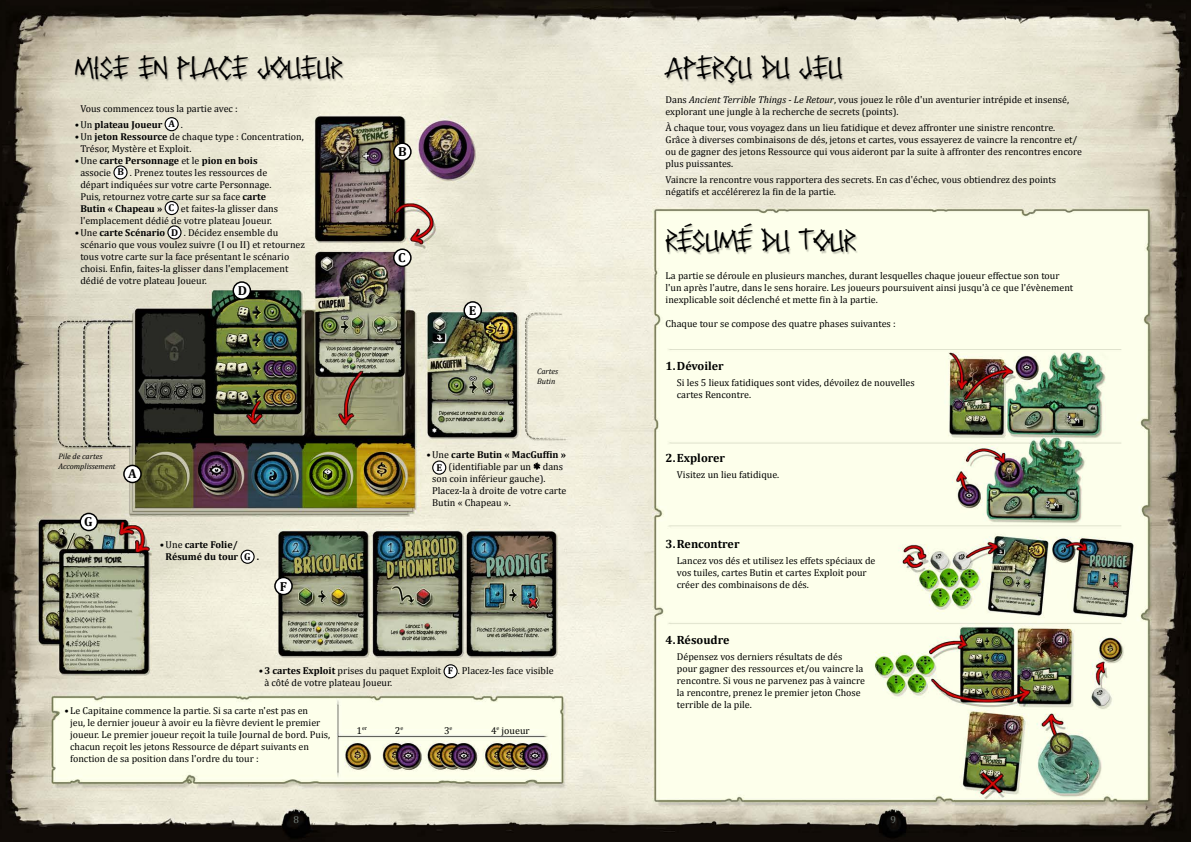
<style>
.page{position:relative;width:1191px;height:842px;background:#fff}
.page>*{position:absolute;margin:0;border:0;box-sizing:border-box;transform-origin:0 0}
.t1{font:32px "Reawakened";color:#000}
.t2{font:700 13.1px "Cambria";color:#000}
.t3{font:700 12px "Cambria";color:#000}
.t4{font:10px/12px "Cambria";color:#000}
.t5{font:700 10px/12px "Cambria";color:#000}
.t6{font:10px "Cambria";color:#75807b}
.t7{font:italic 8px/9.6px "Cambria";color:#000}
.t8{font:5.8px "Cambria";color:#000}
.s1{font-weight:400}
.s2{font-weight:700}
.s3{font-size:10px}
.s4{font-style:italic}
</style>
<div class="page">
<img style="left:0;top:0;width:1191px;height:842px">
<div style="left:75px;top:56px;width:270px;height:27px;background:#000;opacity:.24"></div>
<svg style="left:165px;top:117px;width:14px;height:14px"></svg>
<svg style="left:113px;top:165px;width:15px;height:14px"></svg>
<svg style="left:165px;top:201px;width:14px;height:14px"></svg>
<svg style="left:167px;top:225px;width:14px;height:14px"></svg>
<svg style="left:240px;top:550px;width:15px;height:14px"></svg>
<svg style="left:432px;top:460px;width:14px;height:15px"></svg>
<svg style="left:533px;top:462px;width:7px;height:8px"></svg>
<svg style="left:443px;top:664px;width:15px;height:14px"></svg>
<div style="left:665px;top:56px;width:180px;height:30px;background:#000;opacity:.24"></div>
<div style="left:666px;top:224px;width:192px;height:31px;background:#000;opacity:.24"></div>
<svg style="left:123px;top:465px;width:19px;height:18px"></svg>
<svg style="left:232px;top:281px;width:19px;height:19px"></svg>
<svg style="left:393px;top:248px;width:18px;height:19px"></svg>
<svg style="left:463px;top:301px;width:19px;height:19px"></svg>
<svg style="left:393px;top:142px;width:18px;height:19px"></svg>
<svg style="left:79px;top:513px;width:19px;height:18px"></svg>
<svg style="left:274px;top:577px;width:19px;height:18px"></svg>
<h1 class="t1" style="left:75px;top:51px;width:269px">MISE EN PLACE JOUEUR</h1>
<p class="t4" style="left:80px;top:102px;width:159px">Vous commencez tous la partie avec :</p>
<p class="t5" style="left:75px;top:118px;width:110px"><span class="s1">•Un</span> plateau Joueur A <span class="s1">.</span></p>
<p class="t4" style="left:80px;top:130px;width:225px;text-indent:-6px">•Un <span class="s2">jeton Ressource</span> de chaque type : Concentration,<br>Trésor, Mystère et Exploit.</p>
<p class="t4" style="left:80px;top:154px;width:199px;text-indent:-6px">•Une <span class="s2">carte Personnage</span> et le <span class="s2">pion en bois </span>associe <span class="s2">B</span> . Prenez toutes les ressources de départ indiquées sur votre carte Personnage.<br>Puis, retournez votre carte sur sa face <span class="s2">carte Butin « Chapeau » C</span> et faites-la glisser dans l'emplacement dédié de votre plateau Joueur.</p>
<p class="t4" style="left:80px;top:226px;width:226px;text-indent:-6px">•Une <span class="s2">carte Scénario D</span> . Décidez ensemble du scénario que vous voulez suivre (I ou II) et retournez tous votre carte sur la face présentant le scénario choisi. Enfin, faites-la glisser dans l'emplacement dédié de votre plateau Joueur.</p>
<h2 class="t2" style="left:238px;top:283px;width:11px">D</h2>
<p class="t7" style="left:58px;top:451px;width:59px">Pile de cartes<br>Accomplissement</p>
<h2 class="t2" style="left:128px;top:466px;width:10px">A</h2>
<h2 class="t2" style="left:84px;top:514px;width:10px">G</h2>
<p class="t5" style="left:166px;top:538px;width:95px;text-indent:-6px"><span class="s1">•Une</span> carte Folie/<br>Résumé du tour G .</p>
<h2 class="t2" style="left:280px;top:578px;width:9px">F</h2>
<h2 class="t2" style="left:398px;top:143px;width:10px">B</h2>
<h2 class="t2" style="left:398px;top:250px;width:9px">C</h2>
<h2 class="t2" style="left:469px;top:302px;width:9px">E</h2>
<p class="t7" style="left:537px;top:366px;width:23px">Cartes<br>Butin</p>
<p class="t5" style="left:426px;top:448px;width:141px"><span class="s1">•Une</span> carte Butin « MacGuffin »</p>
<p class="t4" style="left:436px;top:460px;width:128px"><span class="s2">E</span> (identifiable par un dans</p>
<p class="t4" style="left:432px;top:472px;width:115px">son coin inférieur gauche).</p>
<p class="t4" style="left:432px;top:484px;width:136px">Placez-la à droite de votre carte</p>
<p class="t4" style="left:432px;top:496px;width:80px">Butin « Chapeau ».</p>
<p class="t4" style="left:264px;top:665px;width:291px;text-indent:-6px"><span class="s2">•3 cartes Exploit</span> prises du paquet Exploit <span class="s2">F</span> . Placez-les face visible à côté de votre plateau Joueur.</p>
<p class="t4" style="left:70px;top:704px;width:261px;text-indent:-6px">•Le Capitaine commence la partie. Si sa carte n'est pas en<br>jeu, le dernier joueur à avoir eu la fièvre devient le premier joueur. Le premier joueur reçoit la tuile Journal de bord. Puis, chacun reçoit les jetons Ressource de départ suivants en fonction de sa position dans l'ordre du tour :</p>
<p class="t8" style="left:356px;top:725px;width:12px"><span class="s3">1</span>er</p>
<p class="t4" style="left:395px;top:724px;width:10px">2<sup>e</sup></p>
<p class="t4" style="left:444px;top:724px;width:10px">3<sup>e</sup></p>
<p class="t4" style="left:491px;top:724px;width:40px">4<sup>e</sup> joueur</p>
<h1 class="t1" style="left:665px;top:51px;width:178px">APERÇU DU JEU</h1>
<p class="t4" style="left:665px;top:93px;width:405px">Dans <span class="s4">Ancient Terrible Things - Le Retour</span>, vous jouez le rôle d'un aventurier intrépide et insensé, explorant une jungle à la recherche de secrets (points).</p>
<p class="t4" style="left:665px;top:121px;width:418px">À chaque tour, vous voyagez dans un lieu fatidique et devez affronter une sinistre rencontre.<br>Grâce à diverses combinaisons de dés, jetons et cartes, vous essayerez de vaincre la rencontre et/ ou de gagner des jetons Ressource qui vous aideront par la suite à affronter des rencontres encore plus puissantes.</p>
<p class="t4" style="left:665px;top:173px;width:392px">Vaincre la rencontre vous rapportera des secrets. En cas d'échec, vous obtiendrez des points négatifs et accélérerez la fin de la partie.</p>
<h1 class="t1" style="left:665px;top:224px;width:192px">RÉSUMÉ DU TOUR</h1>
<p class="t4" style="left:665px;top:269px;width:409px">La partie se déroule en plusieurs manches, durant lesquelles chaque joueur effectue son tour l'un après l'autre, dans le sens horaire. Les joueurs poursuivent ainsi jusqu'à ce que l'évènement inexplicable soit déclenché et mette fin à la partie.</p>
<p class="t4" style="left:665px;top:317px;width:232px">Chaque tour se compose des quatre phases suivantes :</p>
<p class="t3" style="left:665px;top:358px;width:60px">1.Dévoiler</p>
<p class="t4" style="left:677px;top:376px;width:239px">Si les 5 lieux fatidiques sont vides, dévoilez de nouvelles cartes Rencontre.</p>
<p class="t3" style="left:665px;top:451px;width:61px">2.Explorer</p>
<p class="t4" style="left:677px;top:469px;width:104px">Visitez un lieu fatidique.</p>
<p class="t3" style="left:665px;top:536px;width:75px">3.Rencontrer</p>
<p class="t4" style="left:677px;top:554px;width:200px">Lancez vos dés et utilisez les effets spéciaux de vos tuiles, cartes Butin et cartes Exploit pour créer des combinaisons de dés.</p>
<p class="t3" style="left:665px;top:633px;width:65px">4.Résoudre</p>
<p class="t4" style="left:677px;top:651px;width:189px">Dépensez vos derniers résultats de dés pour gagner des ressources et/ou vaincre la rencontre. Si vous ne parvenez pas à vaincre la rencontre, prenez le premier jeton Chose terrible de la pile.</p>
<p class="t6" style="left:293px;top:814px;width:7px">8</p>
<p class="t6" style="left:890px;top:813px;width:7px">9</p>
</div>
